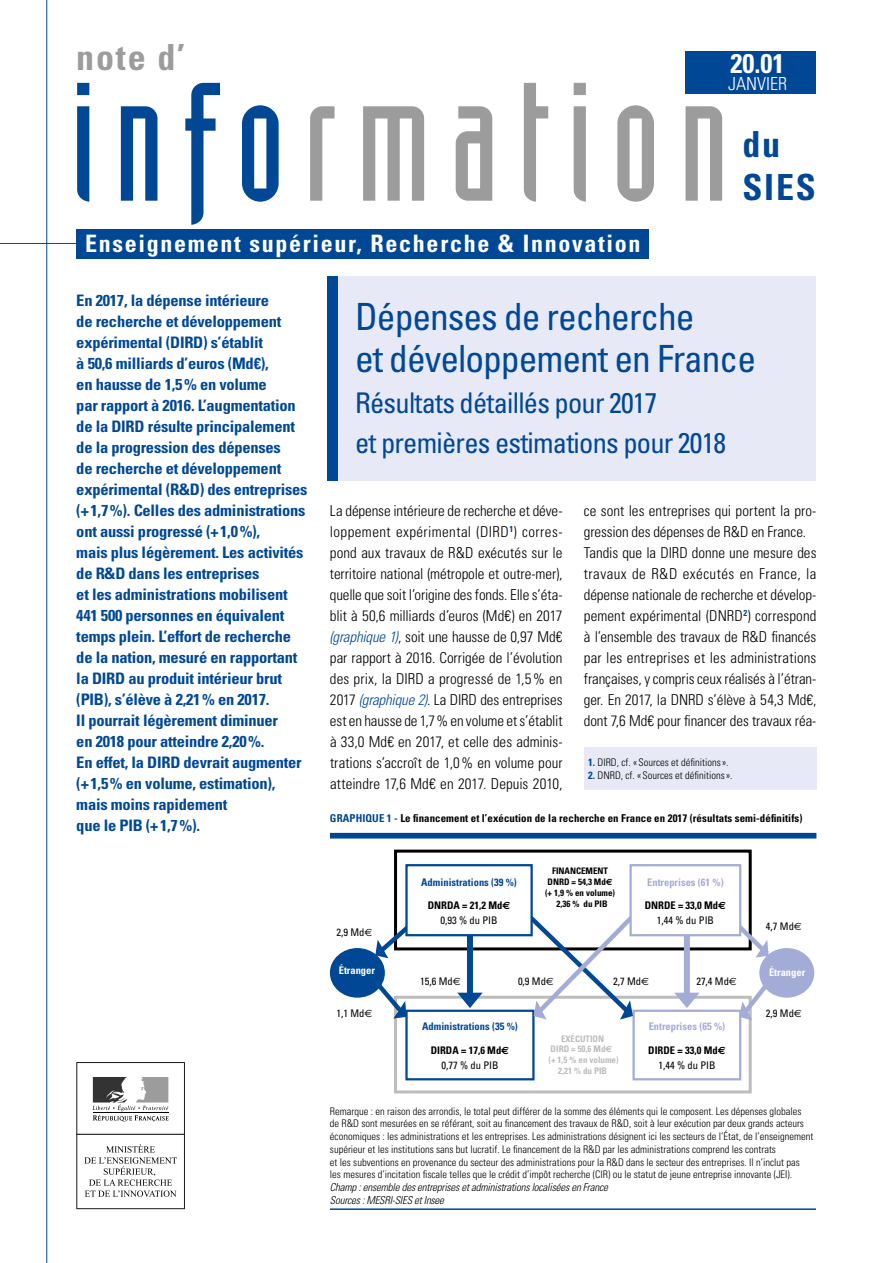
<style>
.page{position:relative;width:893px;height:1263px;background:#fff}
.page>*{position:absolute;margin:0;border:0;box-sizing:border-box;transform-origin:0 0}
.t1{font:165px "Industria Solid";letter-spacing:.115em;color:#9c9c9d}
.t2{font:condensed 37.5px/42px "Univers LT Std";letter-spacing:-.025em;color:#004896}
.t3{font:700 condensed 36px "Univers";color:#9c9c9d}
.t4{font:700 condensed 36px/43.2px "Univers";letter-spacing:.05em;color:#004896}
.t5{font:condensed 28.5px/40.5px "Univers LT Std";letter-spacing:-.025em;color:#004896}
.t6{font:700 condensed 27px "Univers";color:#fff}
.t7{font:700 condensed 24px "Univers";letter-spacing:.07em;color:#fff}
.t8{font:300 condensed 18px "Univers";color:#fff}
.t9{font:700 condensed 15.9px/21px "Univers LT Std";letter-spacing:-.015em;color:#004896;scale:1.04 1}
.t10{font:300 condensed 15px/21px "Univers LT Std";color:#000;text-align:justify}
.t11{font:700 condensed 10.8px "Univers LT Std";letter-spacing:.01em;color:#000}
.t12{font:italic 300 condensed 10.8px/13px "Univers LT Std";letter-spacing:-.015em;color:#000}
.t13{font:300 condensed 10.5px/12.8px "Univers";color:#000}
.t14{font:condensed 10.5px "Univers LT Std";color:#000}
.t15{font:700 condensed 10.5px "Univers";color:#000}
.t16{font:700 condensed 10.5px "Univers";color:#004896}
.t17{font:700 condensed 10.5px "Univers";color:#a2acd6}
.t18{font:700 condensed 10.5px "Univers LT Std";color:#fff}
.t19{font:700 condensed 9px/10.8px "Univers LT Std";color:#000;text-align:center}
.t20{font:700 condensed 9px/10.8px "Univers LT Std";color:#bbbcbc;text-align:center}
.s1{color:#004896}
.s2{font-style:italic;color:#004896}
.s3{font-weight:700;color:#004896}
.s4{font-family:"Euro Sans";font-stretch:normal}
</style>
<div class="page">
<hr style="left:46px;top:0;width:1px;height:1263px;background:#004896">
<hr style="left:0;top:243px;width:489px;height:1px;background:#004896">
<div style="left:76px;top:230px;width:573px;height:29px;background:#004896"></div>
<svg style="left:76px;top:1062px;width:109px;height:147px"></svg>
<div style="left:685px;top:51px;width:131px;height:43px;background:#004896"></div>
<div style="left:332px;top:276px;width:484px;height:204px;background:#e8e9f6"></div>
<div style="left:327px;top:276px;width:10px;height:204px;background:#004896"></div>
<div style="left:584px;top:747px;width:233px;height:42px;background:#e8e9f6"></div>
<div style="left:330px;top:833px;width:486px;height:5px;background:#004896"></div>
<hr style="left:330px;top:1208px;width:486px;height:2px;background:#004896">
<div style="left:394px;top:996px;width:358px;height:97px;border:3px solid #bbbcbc"></div>
<div style="left:394px;top:849px;width:358px;height:101px;border:3px solid #000"></div>
<div style="left:684px;top:929px;width:6px;height:67px;background:#a2acd6"></div>
<div style="left:330px;top:948px;width:55px;height:50px;background:#004896;border-radius:50%"></div>
<div style="left:759px;top:948px;width:55px;height:50px;background:#a2acd6;border-radius:50%"></div>
<div style="left:405px;top:1010px;width:130px;height:70px;border:2px solid #004896"></div>
<div style="left:632px;top:1010px;width:109px;height:70px;border:2px solid #a2acd6"></div>
<div style="left:467px;top:924px;width:6px;height:71px;background:#004896"></div>
<svg style="left:371px;top:978px;width:39px;height:43px"></svg>
<svg style="left:519px;top:916px;width:122px;height:105px"></svg>
<svg style="left:371px;top:914px;width:51px;height:46px"></svg>
<svg style="left:737px;top:979px;width:36px;height:42px"></svg>
<svg style="left:725px;top:912px;width:48px;height:48px"></svg>
<svg style="left:457px;top:993px;width:26px;height:15px"></svg>
<svg style="left:674px;top:993px;width:26px;height:15px"></svg>
<div style="left:631px;top:865px;width:109px;height:70px;background:#fff"></div>
<div style="left:629px;top:864px;width:112px;height:72px;border:2px solid #a2acd6"></div>
<div style="left:406px;top:865px;width:126px;height:70px;background:#fff"></div>
<div style="left:405px;top:864px;width:128px;height:72px;border:2px solid #004896"></div>
<h3 class="t3" style="left:76px;top:35px;width:110px">note d’</h3>
<h3 class="t6" style="left:731px;top:47px;width:55px">20.01</h3>
<p class="t8" style="left:728px;top:73px;width:60px">janvier</p>
<h1 class="t1" style="left:71px;top:52px;width:659px"><span class="s1">info</span>rmation</h1>
<h3 class="t4" style="left:742px;top:123px;width:75px">du<br>SIES</h3>
<h3 class="t7" style="left:85px;top:229px;width:557px">Enseignement supérieur, Recherche &amp; Innovation</h3>
<p class="t9" style="left:76px;top:290px;width:224px">En 2017, la dépense intérieure<br>de recherche et développement expérimental (DIRD) s’établit<br>à 50,6 milliards d’euros (Md€),<br>en hausse de 1,5% en volume<br>par rapport à 2016. L’augmentation de la DIRD résulte principalement de la progression des dépenses<br>de recherche et développement expérimental (R&amp;D) des entreprises (+1,7%). Celles des administrations ont aussi progressé (+1,0%),<br>mais plus légèrement. Les activités de R&amp;D dans les entreprises<br>et les administrations mobilisent<br>441 500 personnes en équivalent temps plein. L’effort de recherche de la nation, mesuré en rapportant la DIRD au produit intérieur brut (PIB), s’élève à 2,21% en 2017.<br>Il pourrait légèrement diminuer<br>en 2018 pour atteindre 2,20%.<br>En effet, la DIRD devrait augmenter (+1,5% en volume, estimation), mais moins rapidement<br>que le PIB (+1,7%).</p>
<h2 class="t2" style="left:355px;top:295px;width:403px">Dépenses de recherche<br>et développement en France</h2>
<h3 class="t5" style="left:355px;top:382px;width:373px">Résultats détaillés pour 2017<br>et premières estimations pour 2018</h3>
<p class="t10" style="left:330px;top:500px;width:234px">La dépense intérieure de recherche et déve&shy;loppement expérimental (DIRD<sup>1</sup>) corres&shy;pond aux travaux de R&amp;D exécutés sur le territoire national (métropole et outre-mer), quelle que soit l’origine des fonds. Elle s’éta&shy;blit à 50,6 milliards d’euros (Md€) en 2017 <span class="s2">(graphique 1)</span>, soit une hausse de 0,97 Md€ par rapport à 2016. Corrigée de l’évolution des prix, la DIRD a progressé de 1,5% en 2017 <span class="s2">(graphique 2)</span>. La DIRD des entreprises est en hausse de 1,7% en volume et s’établit à 33,0 Md€ en 2017, et celle des adminis&shy;trations s’accroît de 1,0% en volume pour atteindre 17,6 Md€ en 2017. Depuis 2010,</p>
<p class="t10" style="left:584px;top:500px;width:234px;text-align:left">ce sont les entreprises qui portent la pro&shy;gression des dépenses de R&amp;D en France.<br>Tandis que la DIRD donne une mesure des travaux de R&amp;D exécutés en France, la dépense nationale de recherche et dévelop&shy;pement expérimental (DNRD<sup>2</sup>) correspond à l’ensemble des travaux de R&amp;D financés par les entreprises et les administrations françaises, y compris ceux réalisés à l’étran&shy;ger. En 2017, la DNRD s’élève à 54,3 Md€, dont 7,6 Md€ pour financer des travaux réa-</p>
<p class="t13" style="left:588px;top:756px;width:142px"><span class="s3">1.</span> DIRD, cf. « Sources et définitions».</p>
<p class="t13" style="left:588px;top:768px;width:146px"><span class="s3">2.</span> DNRD, cf. « Sources et définitions».</p>
<p class="t11" style="left:330px;top:812px;width:474px"><span class="s1">GRAPHIQUE 1 -</span> Le financement et l’exécution de la recherche en France en 2017 (résultats semi-définitifs)</p>
<p class="t14" style="left:337px;top:925px;width:37px">2,9 Md<span class="s4">€</span></p>
<p class="t16" style="left:421px;top:875px;width:97px">Administrations (39 %)</p>
<p class="t15" style="left:428px;top:899px;width:84px">DNRDA = 21,2 Md<span class="s4">€</span></p>
<p class="t14" style="left:440px;top:914px;width:59px">0,93 % du PIB</p>
<p class="t19" style="left:545px;top:865px;width:71px">FINANCEMENT<br>DNRD = 54,3 Md<span class="s4">€ </span>(+ 1,9 % en volume)<br>2,36 % du PIB</p>
<p class="t17" style="left:647px;top:875px;width:78px">Entreprises (61 %)</p>
<p class="t15" style="left:645px;top:899px;width:83px">DNRDE = 33,0 Md<span class="s4">€</span></p>
<p class="t14" style="left:657px;top:914px;width:59px">1,44 % du PIB</p>
<p class="t14" style="left:766px;top:920px;width:37px">4,7 Md<span class="s4">€</span></p>
<p class="t18" style="left:339px;top:964px;width:38px">Étranger</p>
<p class="t18" style="left:769px;top:966px;width:38px">Étranger</p>
<p class="t14" style="left:613px;top:975px;width:37px">2,7 Md<span class="s4">€</span></p>
<p class="t14" style="left:420px;top:975px;width:42px">15,6 Md<span class="s4">€</span></p>
<p class="t14" style="left:518px;top:975px;width:37px">0,9 Md<span class="s4">€</span></p>
<p class="t14" style="left:696px;top:975px;width:42px">27,4 Md<span class="s4">€</span></p>
<p class="t14" style="left:337px;top:1007px;width:37px">1,1 Md<span class="s4">€</span></p>
<p class="t16" style="left:422px;top:1020px;width:97px">Administrations (35 %)</p>
<p class="t15" style="left:431px;top:1043px;width:80px">DIRDA = 17,6 Md<span class="s4">€</span></p>
<p class="t14" style="left:441px;top:1058px;width:59px">0,77 % du PIB</p>
<p class="t20" style="left:548px;top:1033px;width:71px">EXÉCUTION<br>DIRD = 50,6 Md<span class="s4">€ </span>(+ 1,5 % en volume)<br>2,21 % du PIB</p>
<p class="t17" style="left:649px;top:1020px;width:78px">Entreprises (65 %)</p>
<p class="t15" style="left:648px;top:1043px;width:79px">DIRDE = 33,0 Md<span class="s4">€</span></p>
<p class="t14" style="left:658px;top:1058px;width:59px">1,44 % du PIB</p>
<p class="t14" style="left:766px;top:1007px;width:37px">2,9 Md<span class="s4">€</span></p>
<p class="t13" style="left:330px;top:1104px;width:485px">Remarque : en raison des arrondis, le total peut différer de la somme des éléments qui le composent. Les dépenses globales de R&amp;D sont mesurées en se référant, soit au financement des travaux de R&amp;D, soit à leur exécution par deux grands acteurs économiques : les administrations et les entreprises. Les administrations désignent ici les secteurs de l’État, de l’enseignement supérieur et les institutions sans but lucratif. Le financement de la R&amp;D par les administrations comprend les contrats<br>et les subventions en provenance du secteur des administrations pour la R&amp;D dans le secteur des entreprises. I l n’inclut pas les mesures d’incitation fiscale telles que le crédit d’impôt recherche (CIR) ou le statut de jeune entreprise innovante (JEI ).</p>
<p class="t12" style="left:330px;top:1181px;width:279px">Champ : ensemble des entreprises et administrations localisées en France<br>Sources : MESRI-SIES et Insee</p>
</div>
